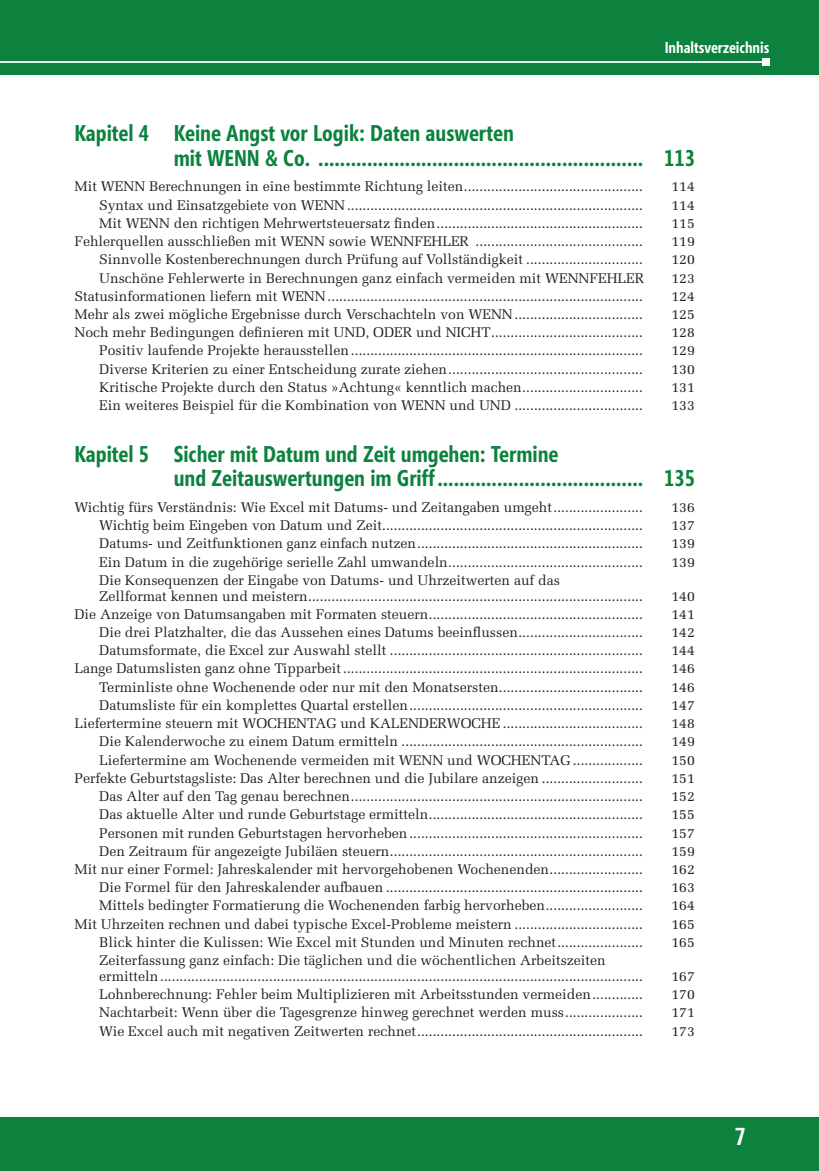
<style>
.page{position:relative;width:819px;height:1171px;background:#fff}
.page>*{position:absolute;margin:0;border:0;box-sizing:border-box;transform-origin:0 0}
.t1{font:700 24.5px "Segoe Condensed";color:#fff}
.t2{font:700 22.75px/24.5px "Segoe Condensed";color:#0c823e}
.t3{font:700 15.75px "Segoe Condensed";color:#fff}
.t4{font:14px/15.8px "Melior";color:#231f20}
</style>
<div class="page">
<div style="left:0;top:0;width:819px;height:75px;background:#0c823e"></div>
<div style="left:0;top:1117px;width:819px;height:54px;background:#0c823e"></div>
<hr style="left:0;top:61px;width:765px;height:2px;background:#fff">
<div style="left:762px;top:59px;width:7px;height:7px;background:#fff"></div>
<p class="t3" style="left:664px;top:38px;width:106px">Inhaltsverzeichnis</p>
<h2 class="t2" style="left:174px;top:121px;width:522px;text-indent:-99px">Kapitel 4 Keine Angst vor Logik: Daten auswerten<br>mit WENN &amp; Co. ............................................................ 113</h2>
<p class="t4" style="left:74px;top:179px;width:570px">Mit WENN Berechnungen in eine bestimmte Richtung leiten..............................................</p>
<p class="t4" style="left:671px;top:179px;width:25px">114</p>
<p class="t4" style="left:99px;top:197px;width:545px">Syntax und Einsatzgebiete von WENN............................................................................</p>
<p class="t4" style="left:671px;top:197px;width:25px">114</p>
<p class="t4" style="left:99px;top:215px;width:545px">Mit WENN den richtigen Mehrwertsteuersatz finden.....................................................</p>
<p class="t4" style="left:671px;top:215px;width:25px">115</p>
<p class="t4" style="left:74px;top:233px;width:570px">Fehlerquellen ausschließen mit WENN sowie WENNFEHLER ...........................................</p>
<p class="t4" style="left:671px;top:233px;width:25px">119</p>
<p class="t4" style="left:99px;top:252px;width:545px">Sinnvolle Kostenberechnungen durch Prüfung auf Vollständigkeit ..............................</p>
<p class="t4" style="left:671px;top:252px;width:25px">120</p>
<p class="t4" style="left:99px;top:270px;width:546px">Unschöne Fehlerwerte in Berechnungen ganz einfach vermeiden mit WENNFEHLER</p>
<p class="t4" style="left:671px;top:270px;width:25px">123</p>
<p class="t4" style="left:74px;top:288px;width:570px">Statusinformationen liefern mit WENN.................................................................................</p>
<p class="t4" style="left:671px;top:288px;width:25px">124</p>
<p class="t4" style="left:74px;top:306px;width:570px">Mehr als zwei mögliche Ergebnisse durch Verschachteln von WENN.................................</p>
<p class="t4" style="left:671px;top:306px;width:25px">125</p>
<p class="t4" style="left:74px;top:325px;width:570px">Noch mehr Bedingungen definieren mit UND, ODER und NICHT.......................................</p>
<p class="t4" style="left:671px;top:325px;width:25px">128</p>
<p class="t4" style="left:99px;top:343px;width:545px">Positiv laufende Projekte herausstellen...........................................................................</p>
<p class="t4" style="left:671px;top:343px;width:25px">129</p>
<p class="t4" style="left:99px;top:361px;width:545px">Diverse Kriterien zu einer Entscheidung zurate ziehen..................................................</p>
<p class="t4" style="left:671px;top:361px;width:25px">130</p>
<p class="t4" style="left:99px;top:379px;width:545px">Kritische Projekte durch den Status »Achtung« kenntlich machen...............................</p>
<p class="t4" style="left:671px;top:379px;width:25px">131</p>
<p class="t4" style="left:99px;top:397px;width:545px">Ein weiteres Beispiel für die Kombination von WENN und UND .................................</p>
<p class="t4" style="left:671px;top:397px;width:25px">133</p>
<h2 class="t2" style="left:174px;top:442px;width:522px;text-indent:-99px">Kapitel 5 Sicher mit Datum und Zeit umgehen: Termine<br>und Zeitauswertungen im Griff...................................... 135</h2>
<p class="t4" style="left:74px;top:499px;width:570px">Wichtig fürs Verständnis: Wie Excel mit Datums- und Zeitangaben umgeht.......................</p>
<p class="t4" style="left:671px;top:499px;width:25px">136</p>
<p class="t4" style="left:99px;top:517px;width:545px">Wichtig beim Eingeben von Datum und Zeit...................................................................</p>
<p class="t4" style="left:671px;top:517px;width:25px">137</p>
<p class="t4" style="left:99px;top:536px;width:545px">Datums- und Zeitfunktionen ganz einfach nutzen..........................................................</p>
<p class="t4" style="left:671px;top:536px;width:25px">139</p>
<p class="t4" style="left:99px;top:554px;width:545px">Ein Datum in die zugehörige serielle Zahl umwandeln..................................................</p>
<p class="t4" style="left:671px;top:554px;width:25px">139</p>
<p class="t4" style="left:99px;top:572px;width:545px">Die Konsequenzen der Eingabe von Datums- und Uhrzeitwerten auf das<br>Zellformat kennen und meistern......................................................................................</p>
<p class="t4" style="left:671px;top:588px;width:25px">140</p>
<p class="t4" style="left:74px;top:606px;width:570px">Die Anzeige von Datumsangaben mit Formaten steuern.......................................................</p>
<p class="t4" style="left:671px;top:606px;width:25px">141</p>
<p class="t4" style="left:99px;top:624px;width:545px">Die drei Platzhalter, die das Aussehen eines Datums beeinflussen................................</p>
<p class="t4" style="left:671px;top:624px;width:25px">142</p>
<p class="t4" style="left:99px;top:642px;width:545px">Datumsformate, die Excel zur Auswahl stellt .................................................................</p>
<p class="t4" style="left:671px;top:642px;width:25px">144</p>
<p class="t4" style="left:74px;top:661px;width:570px">Lange Datumslisten ganz ohne Tipparbeit.............................................................................</p>
<p class="t4" style="left:671px;top:661px;width:25px">146</p>
<p class="t4" style="left:99px;top:679px;width:545px">Terminliste ohne Wochenende oder nur mit den Monatsersten.....................................</p>
<p class="t4" style="left:671px;top:679px;width:25px">146</p>
<p class="t4" style="left:99px;top:697px;width:545px">Datumsliste für ein komplettes Quartal erstellen............................................................</p>
<p class="t4" style="left:671px;top:697px;width:25px">147</p>
<p class="t4" style="left:74px;top:715px;width:570px">Liefertermine steuern mit WOCHENTAG und KALENDERWOCHE ....................................</p>
<p class="t4" style="left:671px;top:715px;width:25px">148</p>
<p class="t4" style="left:99px;top:734px;width:545px">Die Kalenderwoche zu einem Datum ermitteln ..............................................................</p>
<p class="t4" style="left:671px;top:734px;width:25px">149</p>
<p class="t4" style="left:99px;top:752px;width:545px">Liefertermine am Wochenende vermeiden mit WENN und WOCHENTAG ..................</p>
<p class="t4" style="left:671px;top:752px;width:25px">150</p>
<p class="t4" style="left:74px;top:770px;width:570px">Perfekte Geburtstagsliste: Das Alter berechnen und die Jubilare anzeigen ..........................</p>
<p class="t4" style="left:671px;top:770px;width:25px">151</p>
<p class="t4" style="left:99px;top:788px;width:545px">Das Alter auf den Tag genau berechnen...........................................................................</p>
<p class="t4" style="left:671px;top:788px;width:25px">152</p>
<p class="t4" style="left:99px;top:807px;width:545px">Das aktuelle Alter und runde Geburtstage ermitteln.......................................................</p>
<p class="t4" style="left:671px;top:807px;width:25px">155</p>
<p class="t4" style="left:99px;top:825px;width:545px">Personen mit runden Geburtstagen hervorheben............................................................</p>
<p class="t4" style="left:671px;top:825px;width:25px">157</p>
<p class="t4" style="left:99px;top:843px;width:545px">Den Zeitraum für angezeigte Jubiläen steuern.................................................................</p>
<p class="t4" style="left:671px;top:843px;width:25px">159</p>
<p class="t4" style="left:74px;top:861px;width:570px">Mit nur einer Formel: Jahreskalender mit hervorgehobenen Wochenenden........................</p>
<p class="t4" style="left:671px;top:861px;width:25px">162</p>
<p class="t4" style="left:99px;top:879px;width:545px">Die Formel für den Jahreskalender aufbauen ..................................................................</p>
<p class="t4" style="left:671px;top:879px;width:25px">163</p>
<p class="t4" style="left:99px;top:898px;width:545px">Mittels bedingter Formatierung die Wochenenden farbig hervorheben.........................</p>
<p class="t4" style="left:671px;top:898px;width:25px">164</p>
<p class="t4" style="left:74px;top:916px;width:570px">Mit Uhrzeiten rechnen und dabei typische Excel-Probleme meistern .................................</p>
<p class="t4" style="left:671px;top:916px;width:25px">165</p>
<p class="t4" style="left:99px;top:934px;width:545px">Blick hinter die Kulissen: Wie Excel mit Stunden und Minuten rechnet......................</p>
<p class="t4" style="left:671px;top:934px;width:25px">165</p>
<p class="t4" style="left:99px;top:952px;width:545px">Zeiterfassung ganz einfach: Die täglichen und die wöchentlichen Arbeitszeiten ermitteln............................................................................................................................</p>
<p class="t4" style="left:671px;top:968px;width:25px">167</p>
<p class="t4" style="left:99px;top:986px;width:545px">Lohnberechnung: Fehler beim Multiplizieren mit Arbeitsstunden vermeiden.............</p>
<p class="t4" style="left:671px;top:986px;width:25px">170</p>
<p class="t4" style="left:99px;top:1005px;width:545px">Nachtarbeit: Wenn über die Tagesgrenze hinweg gerechnet werden muss....................</p>
<p class="t4" style="left:671px;top:1005px;width:25px">171</p>
<p class="t4" style="left:99px;top:1023px;width:545px">Wie Excel auch mit negativen Zeitwerten rechnet..........................................................</p>
<p class="t4" style="left:671px;top:1023px;width:25px">173</p>
<h1 class="t1" style="left:734px;top:1122px;width:12px">7</h1>
</div>
